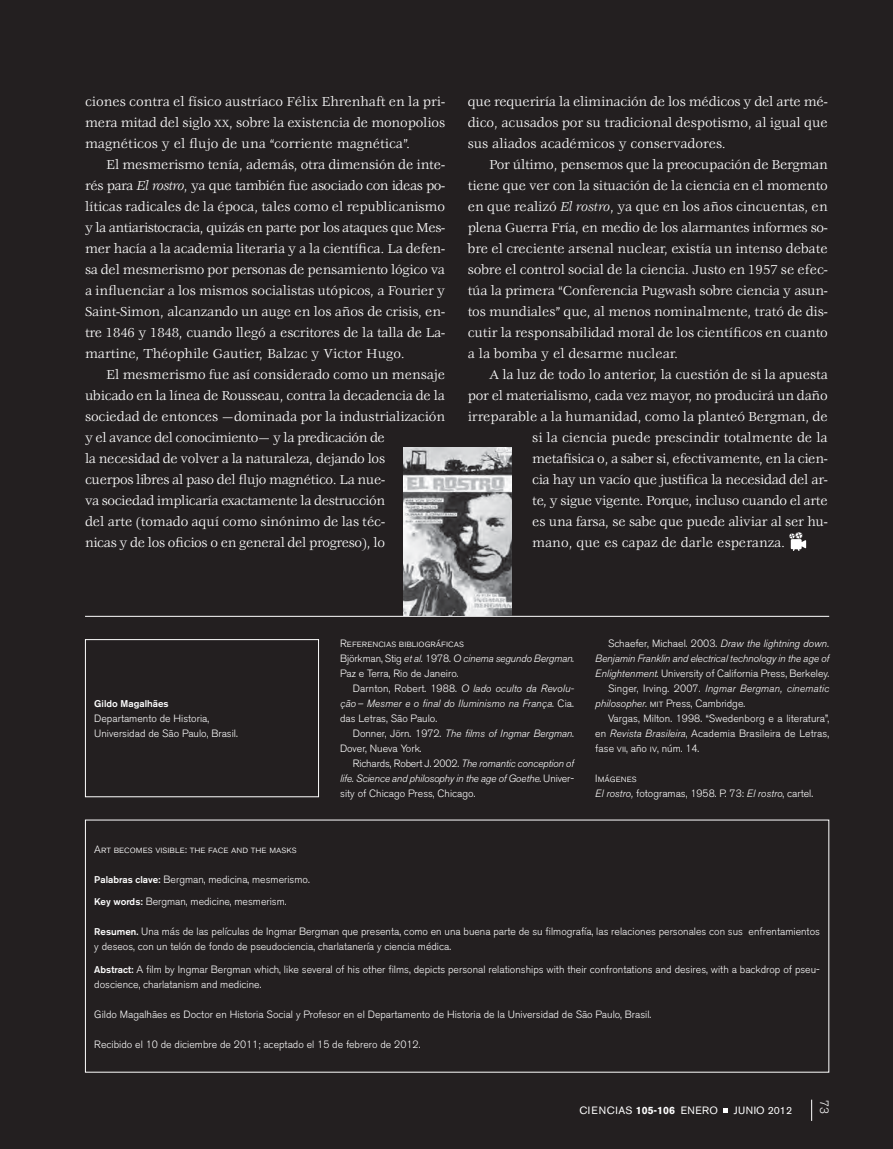
<style>
.page{position:relative;width:893px;height:1149px;background:#fff}
.page>*{position:absolute;margin:0;border:0;box-sizing:border-box;transform-origin:0 0}
.t1{font:14.25px/21px "Veljovic";letter-spacing:-.015em;color:#fff;text-align:justify}
.t2{font:300 12px "Akzidenz Grotesk BE";color:#fff}
.t3{font:300 10.5px/15px "Akzidenz Grotesk BE";color:#fff}
.t4{font:italic 300 10.5px/15px "Akzidenz Grotesk BE";letter-spacing:-.01em;color:#fff;text-align:justify}
.t5{font:10.5px "Akzidenz Grotesk BE Light SC";color:#fff}
.t6{font:italic 300 10.5px "Akzidenz Grotesk BE";letter-spacing:.015em;color:#fff}
.t7{font:10.5px "Akzidenz Grotesk BE";letter-spacing:.04em;color:#fff}
.t8{font:10.5px "Akzidenz Grotesk BE";letter-spacing:.02em;color:#fff}
.t9{font:500 9.75px "Akzidenz Grotesk BE";color:#fff}
.s1{font-size:11.4px}
.s2{font-style:italic}
.s3{font-style:normal}
.s4{font-family:"Akzidenz Grotesk BE Light SC";font-weight:400}
.s5{font-weight:500;font-size:9.75px}
.s6{font-weight:700}
</style>
<div class="page">
<div style="left:0;top:0;width:893px;height:1148px;background:#231f20"></div>
<svg style="left:811px;top:1099px;width:1px;height:21px"></svg>
<svg style="left:724px;top:1108px;width:4px;height:4px"></svg>
<svg style="left:789px;top:532px;width:17px;height:19px"></svg>
<div style="left:85px;top:639px;width:234px;height:157px;border:1px solid #fff"></div>
<hr style="left:85px;top:615px;width:744px;height:1px;background:#fff">
<img style="left:403px;top:447px;width:108px;height:168px">
<p class="t1" style="left:85px;top:92px;width:362px">cio nes contra el físico austríaco Félix Ehrenhaft en la pri&shy;me ra mitad del siglo <span class="s1">XX</span>, sobre la existencia de monopolios magnéticos y el flujo de una “corriente magnética”.</p>
<p class="t1" style="left:85px;top:155px;width:362px;text-indent:21px">El mesmerismo tenía, además, otra dimensión de in te&shy;rés para <span class="s2">El rostro</span>, ya que también fue asociado con ideas po&shy;lí ti cas radicales de la época, tales como el republica nis mo y la antiaristocracia, quizás en parte por los ataques que Mes&shy;mer hacía a la academia literaria y a la científica. La de fen&shy;sa del mesmerismo por personas de pensamiento ló gico va a influenciar a los mismos socialistas utópicos, a Fourier y Saint-Si mon, alcanzando un auge en los años de crisis, en&shy;tre 1846 y 1848, cuando llegó a escritores de la talla de La&shy;mar tine, Théophile Gautier, Balzac y Victor Hugo.</p>
<p class="t1" style="left:85px;top:365px;width:362px;text-align:left;text-indent:21px">El mesmerismo fue así considerado como un mensaje ubicado en la línea de Rousseau, contra la decadencia de la sociedad de entonces —do mi na da por la industrialización y el avance del co no ci mien to— y la predicación de<br>la necesidad de vol ver a la naturaleza, dejando los<br>cuerpos libres al paso del flu jo mag nético. La nue-<br>va sociedad implicaría exactamente la des truc ción<br>del arte (tomado aquí como sinónimo de las téc-<br>ni cas y de los oficios o en general del progreso), lo</p>
<p class="t1" style="left:468px;top:92px;width:362px">que reque ri ría la eliminación de los médicos y del arte mé&shy;di co, acu sa dos por su tradicional despotismo, al igual que sus aliados académicos y conservadores.</p>
<p class="t1" style="left:468px;top:155px;width:362px;text-indent:21px">Por último, pensemos que la preocupación de Bergman tiene que ver con la situación de la ciencia en el momento en que realizó <span class="s2">El rostro</span>, ya que en los años cincuentas, en ple na Guerra Fría, en medio de los alarmantes informes so&shy;bre el creciente arsenal nuclear, existía un intenso debate sobre el control social de la ciencia. Justo en 1957 se efec&shy;túa la primera “Conferencia Pugwash sobre ciencia y asun&shy;tos mundiales” que, al menos nominalmente, trató de dis&shy;cu tir la responsabilidad moral de los científicos en cuan to a la bomba y el desarme nuclear.</p>
<p class="t1" style="left:489px;top:365px;width:340px">A la luz de todo lo anterior, la cuestión de si la apues ta</p>
<p class="t1" style="left:468px;top:386px;width:361px">por el materialismo, cada vez mayor, no producirá un daño</p>
<p class="t1" style="left:468px;top:407px;width:362px">irreparable a la humanidad, como la planteó Bergman, de</p>
<p class="t1" style="left:532px;top:428px;width:297px">si la ciencia puede prescindir totalmente de la</p>
<p class="t1" style="left:532px;top:449px;width:297px">me ta fí si ca o, a saber si, efectivamente, en la cien-</p>
<p class="t1" style="left:532px;top:470px;width:297px">cia hay un va cío que justifica la necesidad del ar-</p>
<p class="t1" style="left:532px;top:491px;width:297px">te, y sigue vigente. Porque, in clu so cuando el arte</p>
<p class="t1" style="left:532px;top:512px;width:297px">es una farsa, se sabe que pue de aliviar al ser hu-</p>
<p class="t1" style="left:532px;top:533px;width:254px">ma no, que es ca paz de dar le es peranza.</p>
<p class="t9" style="left:94px;top:699px;width:76px">Gildo Magalhães</p>
<p class="t3" style="left:94px;top:712px;width:145px">Departamento de Historia,<br>Universidad de São Paulo, Brasil.</p>
<p class="t5" style="left:340px;top:637px;width:125px">Referencias bibliográficas</p>
<p class="t3" style="left:340px;top:652px;width:235px">Björkman, Stig <span class="s2">et al.</span> 1978. <span class="s2">O cinema segundo Bergman</span>.<br>Paz e Terra, Rio de Janeiro.</p>
<p class="t4" style="left:340px;top:682px;width:235px;text-indent:13px"><span class="s3">Darnton, Robert. 1988.</span> O lado oculto da Revolu&shy;ção – Mesmer e o final do Iluminismo na França<span class="s3">. Cia. das Le tras, São Paulo.</span></p>
<p class="t3" style="left:340px;top:727px;width:235px;text-indent:13px">Donner, Jörn. 1972. <span class="s2">The films of Ingmar Bergman</span>.<br>Dover, Nueva York.</p>
<p class="t4" style="left:340px;top:757px;width:235px;text-indent:13px"><span class="s3">Richards, Robert J. 2002.</span> The romantic conception of life. Science and philosophy in the age of Goethe<span class="s3">. Univer&shy;sity of Chicago Press, Chicago.</span></p>
<p class="t3" style="left:608px;top:637px;width:223px">Schaefer, Michael. 2003. <span class="s2">Draw the lightning down.</span></p>
<p class="t4" style="left:595px;top:652px;width:235px">Benjamin Franklin and electrical technology in the age of</p>
<p class="t3" style="left:595px;top:667px;width:235px"><span class="s2">Enlightenment</span>. University of California Press, Berkeley.</p>
<p class="t6" style="left:608px;top:684px;width:223px"><span class="s3">Singer, Irving. 2007.</span> Ingmar Bergman, cinematic</p>
<p class="t3" style="left:595px;top:697px;width:151px"><span class="s2">phi losopher</span>. <span class="s4">mit</span> Press, Cambridge.</p>
<p class="t3" style="left:608px;top:712px;width:223px">Vargas, Milton. 1998. “Swedenborg e a literatura”,</p>
<p class="t3" style="left:595px;top:727px;width:235px">en <span class="s2">Revista Brasileira</span>, Academia Brasileira de Letras,</p>
<p class="t3" style="left:595px;top:742px;width:106px">fase <span class="s4">vii</span>, año <span class="s4">iv</span>, núm. 14.</p>
<p class="t5" style="left:595px;top:772px;width:43px">Imágenes</p>
<p class="t3" style="left:595px;top:787px;width:219px"><span class="s2">El rostro,</span> fotogramas, 1958. P. 73: <span class="s2">El rostro</span>, cartel.</p>
<p class="t5" style="left:94px;top:842px;width:204px">Art becomes visible: the face and the masks</p>
<p class="t3" style="left:94px;top:868px;width:217px;line-height:22.5px"><span class="s5">Palabras clave:</span> Bergman, medicina, mesmerismo.<br><span class="s5">Key words:</span> Bergman, medicine, mesmerism.</p>
<p class="t3" style="left:94px;top:924px;width:727px"><span class="s5">Resumen.</span> Una más de las películas de Ingmar Bergman que presenta, como en una buena parte de su filmografía, las relaciones personales con sus enfrentamientos y deseos, con un telón de fondo de pseudociencia, charlatanería y ciencia médica.</p>
<p class="t3" style="left:94px;top:962px;width:727px"><span class="s5">Abstract:</span> A film by Ingmar Bergman which, like several of his other films, depicts personal relationships with their confrontations and desires, with a backdrop of pseu&shy;doscience, charlatanism and medicine.</p>
<p class="t3" style="left:94px;top:1007px;width:559px">Gildo Magalhães es Doctor en Historia Social y Profesor en el Departamento de Historia de la Universidad de São Paulo, Brasil.</p>
<p class="t3" style="left:94px;top:1037px;width:328px">Recibido el 10 de diciembre de 2011; aceptado el 15 de febrero de 2012.</p>
<p class="t7" style="left:579px;top:1106px;width:140px">CIENCIAS <span class="s6">105-106</span> ENERO</p>
<p class="t8" style="left:734px;top:1106px;width:60px">JUNIO 2012</p>
<p class="t2" style="left:829px;top:1099px;width:15px;rotate:90deg">73</p>
</div>
